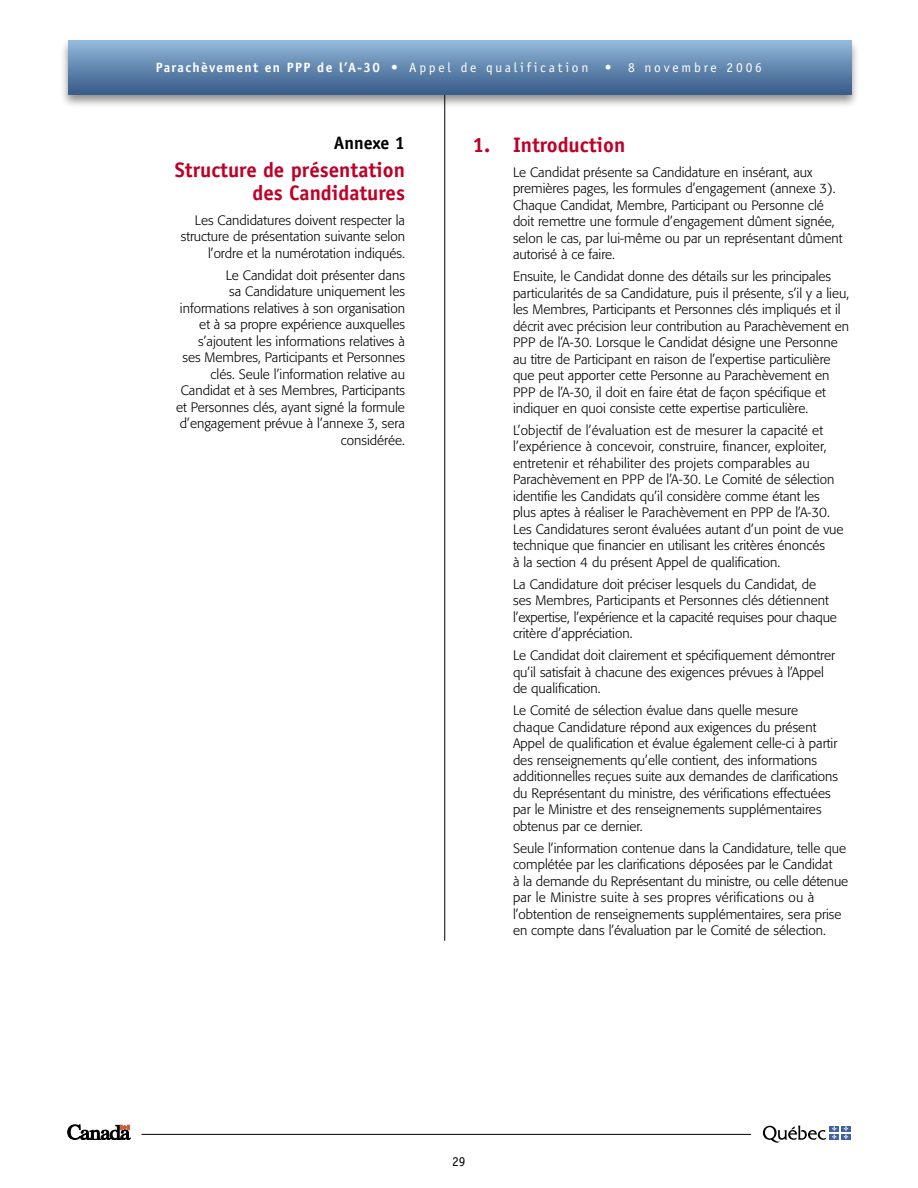
<style>
.page{position:relative;width:918px;height:1188px;background:#fff}
.page>*{position:absolute;margin:0;border:0;box-sizing:border-box;transform-origin:0 0}
.Titre_rouge_14pt{font:700 21px/22.5px "Officina Sans";color:#be0027;text-align:right}
.Sous-sous-titre_12pt{font:700 18px "Officina Sans";color:#000}
.Texte_9pt{font:300 13.5px/16.5px "Formata";color:#000}
.t1{font:13.5px "Officina Sans";letter-spacing:.21em;color:#fff}
.t2{font:13.5px "Officina Sans";color:#000}
.s1{font-weight:700}
</style>
<div class="page">
<hr style="left:444px;top:82px;width:1px;height:859px;background:#000">
<div style="left:59px;top:36px;width:803px;height:74px;background:#000;opacity:.45"></div>
<div style="left:68px;top:41px;width:783px;height:54px;background:linear-gradient(to bottom,#92b7da,#375c88)"></div>
<hr style="left:142px;top:1134px;width:609px;height:1px;background:#000">
<svg style="left:68px;top:1125px;width:62px;height:15px"></svg>
<svg style="left:763px;top:1125px;width:63px;height:18px"></svg>
<div style="left:830px;top:1126px;width:9px;height:5px;background:#4360a4"></div>
<svg style="left:841px;top:1126px;width:9px;height:5px"></svg>
<div style="left:830px;top:1134px;width:9px;height:6px;background:#4360a4"></div>
<svg style="left:832px;top:1126px;width:5px;height:13px"></svg>
<svg style="left:841px;top:1134px;width:9px;height:6px"></svg>
<svg style="left:844px;top:1126px;width:4px;height:13px"></svg>
<p class="t1" style="left:156px;top:60px;width:608px"><span class="s1">Parachèvement en PPP de l’A-30</span> • Appel de qualification • 8 novembre 2006</p>
<p class="Sous-sous-titre_12pt" style="left:334px;top:132px;width:73px">Annexe 1</p>
<p class="Titre_rouge_14pt" style="left:175px;top:158px;width:232px">Structure de présentation des Candidatures</p>
<p class="Texte_9pt" style="left:181px;top:212px;width:226px;text-align:right">Les Candidatures doivent respecter la structure de présentation suivante selon l’ordre et la numérotation indiqués.</p>
<p class="Texte_9pt" style="left:176px;top:267px;width:230px;text-align:right">Le Candidat doit présenter dans<br>sa Candidature uniquement les informations relatives à son organisation et à sa propre expérience auxquelles s’ajoutent les informations relatives à<br>ses Membres, Participants et Personnes clés. Seule l’information relative au Candidat et à ses Membres, Participants et Personnes clés, ayant signé la formule d’engagement prévue à l’annexe 3, sera considérée.</p>
<p class="Titre_rouge_14pt" style="left:472px;top:133px;width:154px">1. Introduction</p>
<p class="Texte_9pt" style="left:513px;top:164px;width:331px">Le Candidat présente sa Candidature en insérant, aux premières pages, les formules d’engagement (annexe 3).<br>Chaque Candidat, Membre, Participant ou Personne clé doit remettre une formule d’engagement dûment signée, selon le cas, par lui-même ou par un représentant dûment autorisé à ce faire.</p>
<p class="Texte_9pt" style="left:513px;top:268px;width:338px">Ensuite, le Candidat donne des détails sur les principales particularités de sa Candidature, puis il présente, s’il y a lieu, les Membres, Participants et Personnes clés impliqués et il décrit avec précision leur contribution au Parachèvement en PPP de l’A-30. Lorsque le Candidat désigne une Personne au titre de Participant en raison de l’expertise particulière que peut apporter cette Personne au Parachèvement en PPP de l’A-30, il doit en faire état de façon spécifique et indiquer en quoi consiste cette expertise particulière.</p>
<p class="Texte_9pt" style="left:513px;top:422px;width:332px">L’objectif de l’évaluation est de mesurer la capacité et l’expérience à concevoir, construire, financer, exploiter, entretenir et réhabiliter des projets comparables au Parachèvement en PPP de l’A-30. Le Comité de sélection identifie les Candidats qu’il considère comme étant les plus aptes à réaliser le Parachèvement en PPP de l’A-30.<br>Les Candidatures seront évaluées autant d’un point de vue technique que financier en utilisant les critères énoncés<br>à la section 4 du présent Appel de qualification.</p>
<p class="Texte_9pt" style="left:513px;top:576px;width:325px">La Candidature doit préciser lesquels du Candidat, de ses Membres, Participants et Personnes clés détiennent l’expertise, l’expérience et la capacité requises pour chaque critère d’appréciation.</p>
<p class="Texte_9pt" style="left:513px;top:647px;width:324px">Le Candidat doit clairement et spécifiquement démontrer qu’il satisfait à chacune des exigences prévues à l’Appel de qualification.</p>
<p class="Texte_9pt" style="left:513px;top:702px;width:327px">Le Comité de sélection évalue dans quelle mesure chaque Candidature répond aux exigences du présent Appel de qualification et évalue également celle-ci à partir des renseignements qu’elle contient, des informations additionnelles reçues suite aux demandes de clarifications du Représentant du ministre, des vérifications effectuées par le Ministre et des renseignements supplémentaires obtenus par ce dernier.</p>
<p class="Texte_9pt" style="left:513px;top:840px;width:337px">Seule l’information contenue dans la Candidature, telle que complétée par les clarifications déposées par le Candidat<br>à la demande du Représentant du ministre, ou celle détenue par le Ministre suite à ses propres vérifications ou à l’obtention de renseignements supplémentaires, sera prise en compte dans l’évaluation par le Comité de sélection.</p>
<p class="t2" style="left:452px;top:1153px;width:15px">29</p>
</div>
